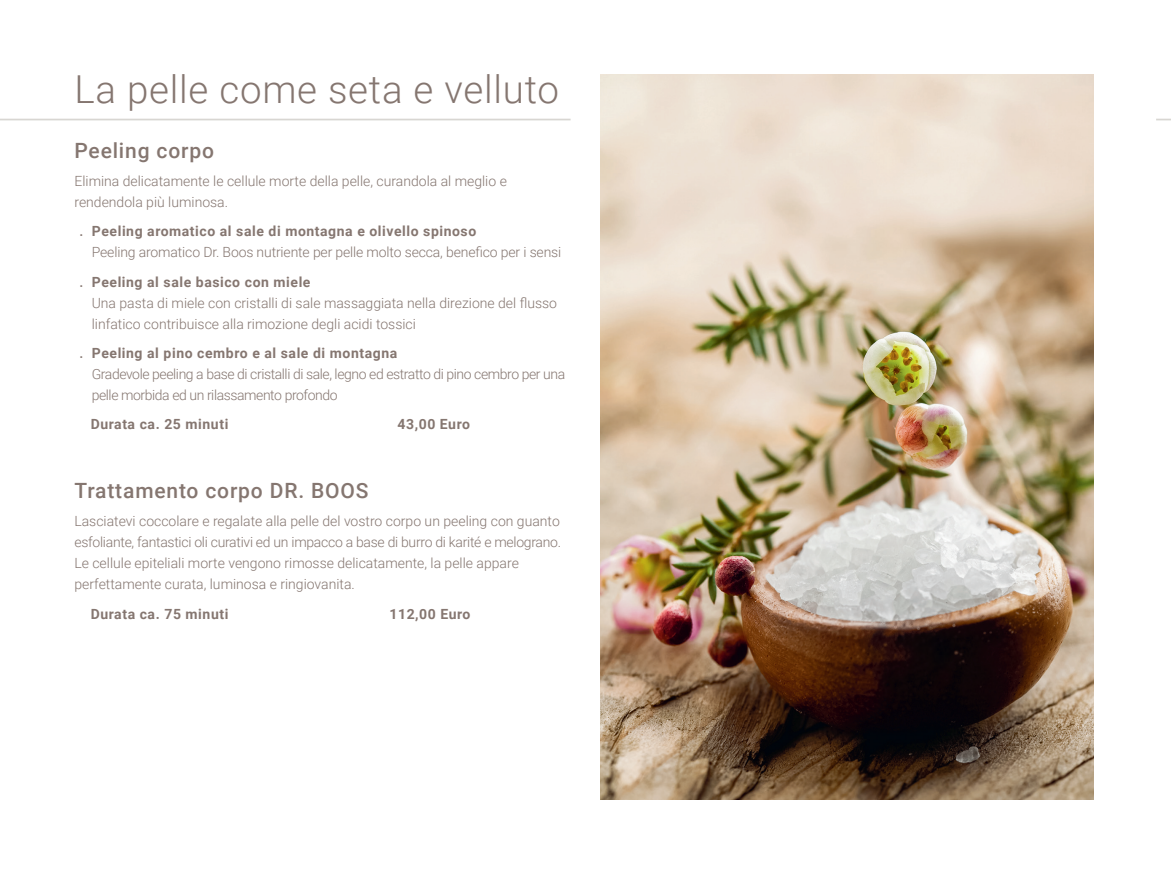
<style>
.page{position:relative;width:1171px;height:874px;background:#fff}
.page>*{position:absolute;margin:0;border:0;box-sizing:border-box;transform-origin:0 0}
.t1{font:300 38.5px "Roboto";letter-spacing:.02em;color:#857670}
.t2{font:500 21px "Roboto";letter-spacing:.04em;color:#857670}
.t3{font:300 14px/21px "Roboto";color:#857670}
.t4{font:300 14px/21px "Roboto";letter-spacing:-.03em;color:#857670}
.t5{font:700 14px "Roboto";letter-spacing:.04em;color:#857670}
.s1{font-weight:500}
.s2{font-weight:700}
</style>
<div class="page">
<img style="left:600px;top:74px;width:493px;height:725px">
<hr style="left:0;top:119px;width:570px;height:1px;background:#b2aea5">
<svg style="left:1156px;top:119px;width:15px;height:1px"></svg>
<h1 class="t1" style="left:74px;top:63px;width:486px">La pelle come seta e velluto</h1>
<h2 class="t2" style="left:74px;top:135px;width:141px">Peeling corpo</h2>
<p class="t3" style="left:74px;top:170px;width:434px">Elimina delicatamente le cellule morte della pelle, curandola al meglio e rendendola più luminosa.</p>
<p class="t3" style="left:92px;top:220px;width:471px;text-indent:-12px"><span class="s1">.</span> <span class="s2">Peeling aromatico al sale di montagna e olivello spinoso<br></span>Peeling aromatico Dr. Boos nutriente per pelle molto secca, benefico per i sensi</p>
<p class="t3" style="left:92px;top:270px;width:467px;text-indent:-12px"><span class="s1">.</span> <span class="s2">Peeling al sale basico con miele<br></span>Una pasta di miele con cristalli di sale massaggiata nella direzione del flusso linfatico contribuisce alla rimozione degli acidi tossici</p>
<p class="t4" style="left:92px;top:342px;width:475px;text-indent:-12px"><span class="s1">.</span> <span class="s2">Peeling al pino cembro e al sale di montagna<br></span>Gradevole peeling a base di cristalli di sale, legno ed estratto di pino cembro per una pelle morbida ed un rilassamento profondo</p>
<p class="t5" style="left:91px;top:414px;width:139px">Durata ca. 25 minuti</p>
<p class="t5" style="left:397px;top:414px;width:74px">43,00 Euro</p>
<h2 class="t2" style="left:74px;top:475px;width:296px">Trattamento corpo DR. BOOS</h2>
<p class="t3" style="left:74px;top:510px;width:488px">Lasciatevi coccolare e regalate alla pelle del vostro corpo un peeling con guanto esfoliante, fantastici oli curativi ed un impacco a base di burro di karité e melograno.<br>Le cellule epiteliali morte vengono rimosse delicatamente, la pelle appare perfettamente curata, luminosa e ringiovanita.</p>
<p class="t5" style="left:91px;top:603px;width:139px">Durata ca. 75 minuti</p>
<p class="t5" style="left:389px;top:603px;width:83px">112,00 Euro</p>
</div>
